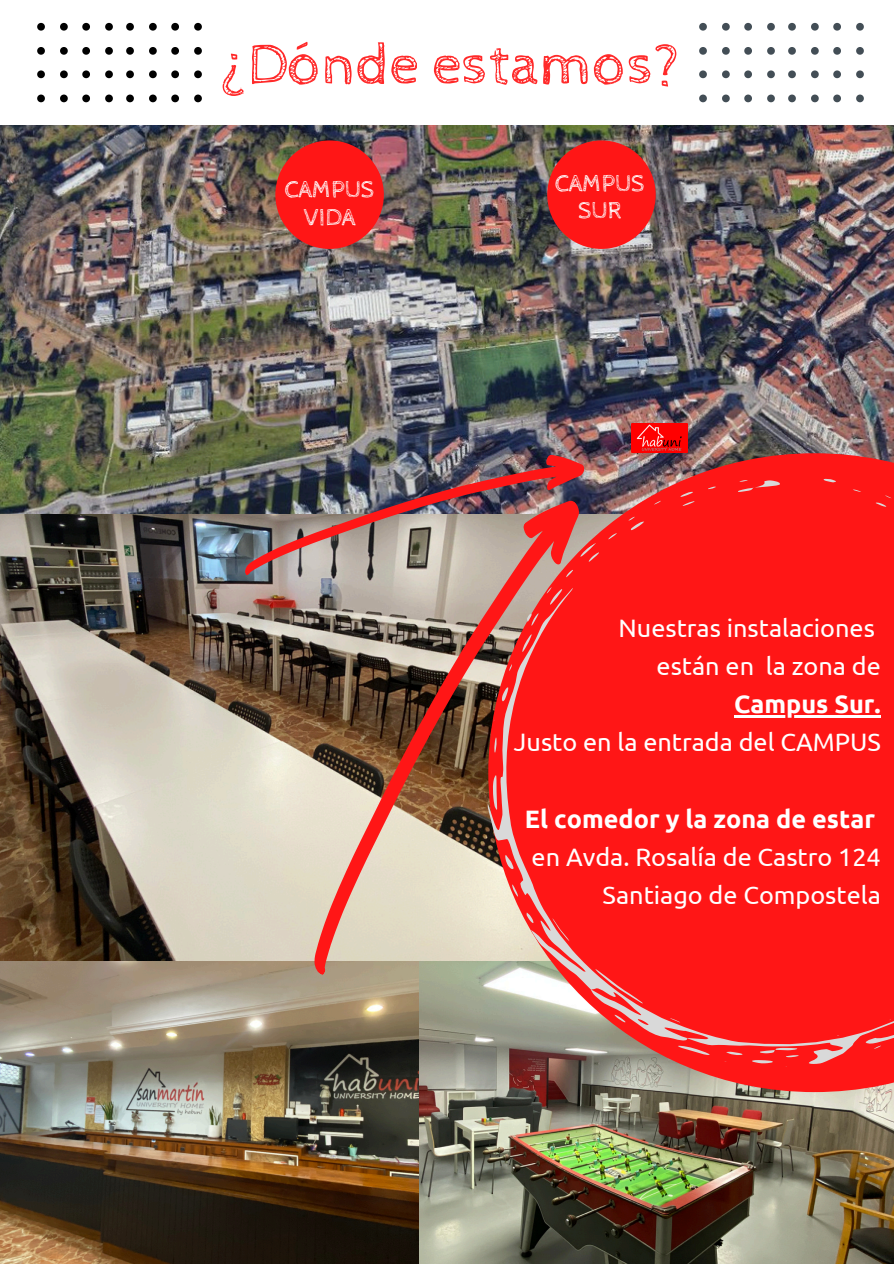
<style>
.page{position:relative;width:894px;height:1264px;background:#fff}
.page>*{position:absolute;margin:0;border:0;box-sizing:border-box;transform-origin:0 0}
.t1{font:59.1px "Cabin Sketch";color:#ff1616}
.t2{font:25.2px/38.2px "Ubuntu";color:#fff;text-align:right}
.t3{font:700 25.2px "Ubuntu";color:#fff}
.t4{font:24.15px/27.6px "Cabin Sketch";color:#fff;text-align:center}
.s1{font-weight:700}
</style>
<div class="page">
<svg style="left:788px;top:23px;width:7px;height:8px"></svg>
<svg style="left:788px;top:47px;width:7px;height:8px"></svg>
<svg style="left:788px;top:70px;width:7px;height:8px"></svg>
<svg style="left:788px;top:95px;width:7px;height:7px"></svg>
<svg style="left:811px;top:23px;width:7px;height:8px"></svg>
<svg style="left:811px;top:47px;width:7px;height:8px"></svg>
<svg style="left:811px;top:70px;width:7px;height:8px"></svg>
<svg style="left:811px;top:95px;width:7px;height:7px"></svg>
<svg style="left:833px;top:23px;width:7px;height:8px"></svg>
<svg style="left:833px;top:47px;width:7px;height:8px"></svg>
<svg style="left:833px;top:70px;width:7px;height:8px"></svg>
<svg style="left:833px;top:95px;width:7px;height:7px"></svg>
<svg style="left:856px;top:23px;width:7px;height:8px"></svg>
<svg style="left:856px;top:47px;width:7px;height:8px"></svg>
<svg style="left:856px;top:70px;width:7px;height:8px"></svg>
<svg style="left:856px;top:95px;width:7px;height:7px"></svg>
<svg style="left:699px;top:23px;width:7px;height:8px"></svg>
<svg style="left:699px;top:47px;width:7px;height:8px"></svg>
<svg style="left:699px;top:70px;width:7px;height:8px"></svg>
<svg style="left:699px;top:95px;width:7px;height:7px"></svg>
<svg style="left:722px;top:23px;width:7px;height:8px"></svg>
<svg style="left:722px;top:47px;width:7px;height:8px"></svg>
<svg style="left:722px;top:70px;width:7px;height:8px"></svg>
<svg style="left:722px;top:95px;width:7px;height:7px"></svg>
<svg style="left:744px;top:23px;width:7px;height:8px"></svg>
<svg style="left:744px;top:47px;width:7px;height:8px"></svg>
<svg style="left:744px;top:70px;width:7px;height:8px"></svg>
<svg style="left:744px;top:95px;width:7px;height:7px"></svg>
<svg style="left:767px;top:23px;width:7px;height:8px"></svg>
<svg style="left:767px;top:47px;width:7px;height:8px"></svg>
<svg style="left:767px;top:70px;width:7px;height:8px"></svg>
<svg style="left:767px;top:95px;width:7px;height:7px"></svg>
<svg style="left:126px;top:23px;width:8px;height:8px"></svg>
<svg style="left:126px;top:47px;width:8px;height:8px"></svg>
<svg style="left:126px;top:70px;width:8px;height:8px"></svg>
<svg style="left:126px;top:95px;width:8px;height:7px"></svg>
<svg style="left:149px;top:23px;width:8px;height:8px"></svg>
<svg style="left:149px;top:47px;width:8px;height:8px"></svg>
<svg style="left:149px;top:70px;width:8px;height:8px"></svg>
<svg style="left:149px;top:95px;width:8px;height:7px"></svg>
<svg style="left:171px;top:23px;width:8px;height:8px"></svg>
<svg style="left:171px;top:47px;width:8px;height:8px"></svg>
<svg style="left:171px;top:70px;width:8px;height:8px"></svg>
<svg style="left:171px;top:95px;width:8px;height:7px"></svg>
<svg style="left:194px;top:23px;width:7px;height:8px"></svg>
<svg style="left:194px;top:47px;width:7px;height:8px"></svg>
<svg style="left:194px;top:70px;width:7px;height:8px"></svg>
<svg style="left:194px;top:95px;width:7px;height:7px"></svg>
<svg style="left:37px;top:23px;width:8px;height:8px"></svg>
<svg style="left:37px;top:47px;width:8px;height:8px"></svg>
<svg style="left:37px;top:70px;width:8px;height:8px"></svg>
<svg style="left:37px;top:95px;width:8px;height:7px"></svg>
<svg style="left:60px;top:23px;width:8px;height:8px"></svg>
<svg style="left:60px;top:47px;width:8px;height:8px"></svg>
<svg style="left:60px;top:70px;width:8px;height:8px"></svg>
<svg style="left:60px;top:95px;width:8px;height:7px"></svg>
<svg style="left:82px;top:23px;width:8px;height:8px"></svg>
<svg style="left:82px;top:47px;width:8px;height:8px"></svg>
<svg style="left:82px;top:70px;width:8px;height:8px"></svg>
<svg style="left:82px;top:95px;width:8px;height:7px"></svg>
<svg style="left:105px;top:23px;width:8px;height:8px"></svg>
<svg style="left:105px;top:47px;width:8px;height:8px"></svg>
<svg style="left:105px;top:70px;width:8px;height:8px"></svg>
<svg style="left:105px;top:95px;width:8px;height:7px"></svg>
<img style="left:0;top:513px;width:270px;height:448px">
<img style="left:0;top:961px;width:420px;height:302px">
<img style="left:420px;top:1169px;width:473px;height:94px">
<img style="left:0;top:126px;width:893px;height:387px">
<img style="left:589px;top:453px;width:304px;height:63px">
<img style="left:235px;top:447px;width:354px;height:128px">
<svg style="left:382px;top:516px;width:511px;height:653px;background:#da3831"></svg>
<svg style="left:677px;top:1033px;width:34px;height:34px"></svg>
<svg style="left:822px;top:474px;width:13px;height:13px"></svg>
<svg style="left:594px;top:957px;width:49px;height:68px;background:#f1504f"></svg>
<svg style="left:679px;top:487px;width:16px;height:22px"></svg>
<svg style="left:607px;top:532px;width:10px;height:8px"></svg>
<svg style="left:707px;top:484px;width:8px;height:7px"></svg>
<svg style="left:737px;top:473px;width:44px;height:25px"></svg>
<svg style="left:851px;top:486px;width:10px;height:9px"></svg>
<svg style="left:670px;top:1014px;width:10px;height:11px"></svg>
<svg style="left:875px;top:493px;width:16px;height:18px"></svg>
<svg style="left:628px;top:516px;width:16px;height:15px"></svg>
<svg style="left:653px;top:499px;width:8px;height:7px"></svg>
<svg style="left:864px;top:1018px;width:29px;height:37px"></svg>
<svg style="left:723px;top:1044px;width:20px;height:18px"></svg>
<svg style="left:751px;top:1037px;width:48px;height:35px;background:#f93333"></svg>
<div style="left:275px;top:140px;width:109px;height:109px;background:#ff1616;border-radius:50%"></div>
<hr style="left:733px;top:715px;width:147px;height:2px;background:#fff">
<img style="left:270px;top:485px;width:330px;height:490px">
<img style="left:631px;top:423px;width:56px;height:30px">
<div style="left:547px;top:140px;width:108px;height:109px;background:#ff1616;border-radius:50%"></div>
<h1 class="t1" style="left:221px;top:32px;width:461px">¿Dónde estamos?</h1>
<p class="t4" style="left:285px;top:176px;width:91px">CAMPUS<br>VIDA</p>
<p class="t4" style="left:555px;top:170px;width:91px">CAMPUS<br>SUR</p>
<p class="t2" style="left:618px;top:608px;width:258px">Nuestras instalaciones</p>
<p class="t2" style="left:656px;top:646px;width:225px">están en la zona de</p>
<p class="t2" style="left:514px;top:684px;width:368px"><span class="s1">Campus Sur.<br></span>Justo en la entrada del CAMPUS</p>
<h2 class="t3" style="left:524px;top:804px;width:351px">El comedor y la zona de estar</h2>
<h2 class="t2" style="left:531px;top:837px;width:350px">en Avda. Rosalía de Castro 124</h2>
<p class="t2" style="left:602px;top:876px;width:279px">Santiago de Compostela</p>
</div>
